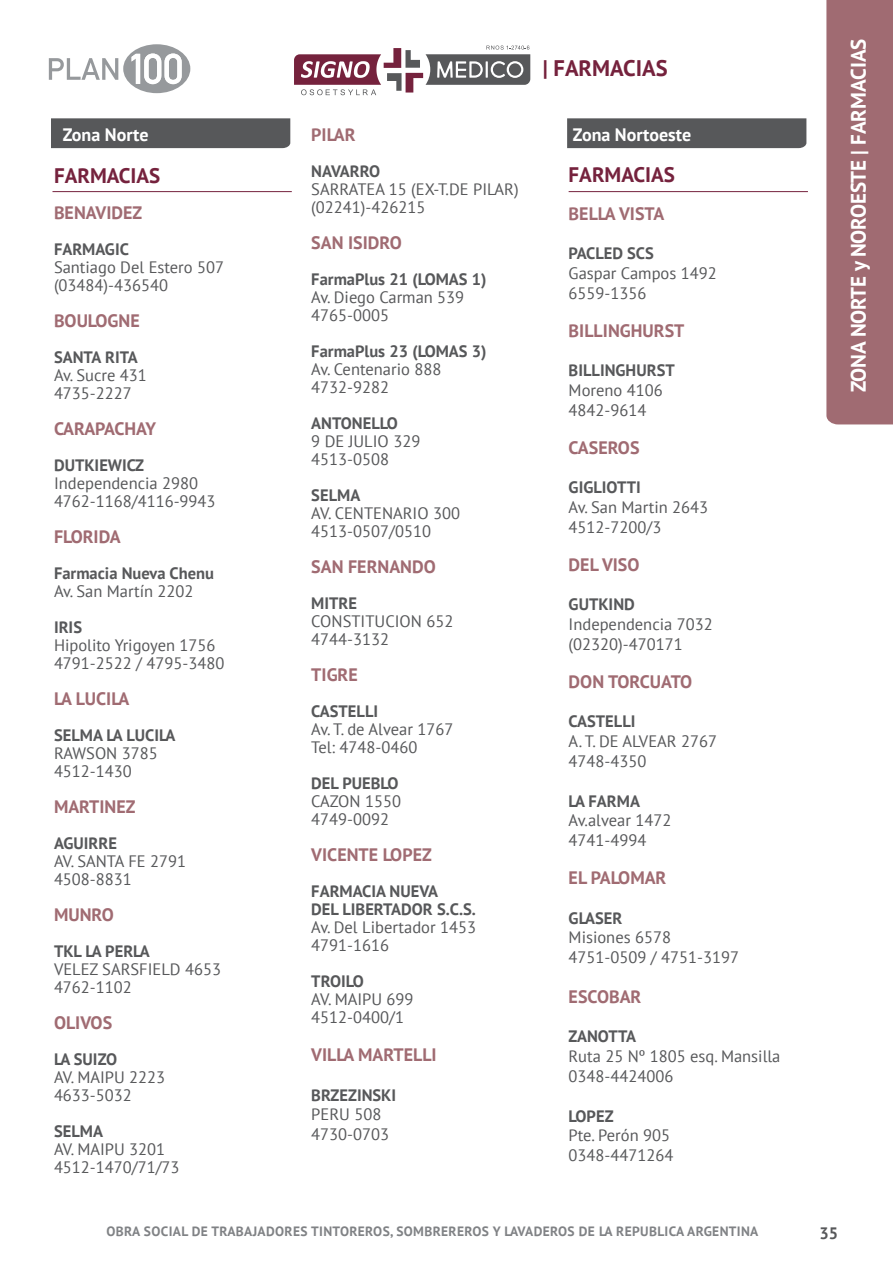
<style>
.page{position:relative;width:893px;height:1263px;background:#fff}
.page>*{position:absolute;margin:0;border:0;box-sizing:border-box;transform-origin:0 0}
.t1{font:700 22.5px "PT Sans";color:#75223d}
.t2{font:700 21px "PT Sans";letter-spacing:-.01em;color:#fff}
.t3{font:700 21px "PT Sans";color:#75223d}
.t4{font:700 18px "PT Sans";color:#a06b72}
.t5{font:700 18px "PT Sans";color:#fff}
.t6{font:700 18px "PT Sans";letter-spacing:-.03em;color:#a06b72}
.t7{font:16.5px "PT Sans";color:#57585a}
.t8{font:700 16.5px "PT Sans";color:#57585a}
.t9{font:700 13.5px "PT Sans";letter-spacing:.025em;color:#808285}
</style>
<div class="page">
<svg style="left:294px;top:46px;width:236px;height:49px"></svg>
<svg style="left:49px;top:44px;width:141px;height:49px"></svg>
<div style="left:567px;top:118px;width:239px;height:30px;background:#57585a"></div>
<hr style="left:569px;top:191px;width:239px;height:1px;background:#75223d">
<div style="left:51px;top:118px;width:239px;height:30px;background:#57585a"></div>
<div style="left:826px;top:0;width:67px;height:424px;background:#a06b72"></div>
<hr style="left:52px;top:191px;width:240px;height:1px;background:#75223d">
<p class="t5" style="left:63px;top:123px;width:87px">Zona Norte</p>
<p class="t3" style="left:54px;top:162px;width:108px">FARMACIAS</p>
<p class="t4" style="left:54px;top:201px;width:90px">BENAVIDEZ</p>
<p class="t8" style="left:54px;top:238px;width:76px">FARMAGIC</p>
<p class="t7" style="left:54px;top:257px;width:172px">Santiago Del Estero 507</p>
<p class="t7" style="left:54px;top:275px;width:116px">(03484)-436540</p>
<p class="t4" style="left:54px;top:309px;width:87px">BOULOGNE</p>
<p class="t8" style="left:54px;top:346px;width:85px">SANTA RITA</p>
<p class="t7" style="left:54px;top:365px;width:94px">Av. Sucre 431</p>
<p class="t7" style="left:54px;top:383px;width:79px">4735-2227</p>
<p class="t6" style="left:54px;top:417px;width:104px">CARAPACHAY</p>
<p class="t8" style="left:54px;top:454px;width:92px">DUTKIEWICZ</p>
<p class="t7" style="left:54px;top:473px;width:146px">Independencia 2980</p>
<p class="t7" style="left:54px;top:491px;width:163px">4762-1168/4116-9943</p>
<p class="t4" style="left:54px;top:525px;width:68px">FLORIDA</p>
<p class="t8" style="left:54px;top:562px;width:162px">Farmacia Nueva Chenu</p>
<p class="t7" style="left:54px;top:581px;width:141px">Av. San Martín 2202</p>
<p class="t8" style="left:54px;top:616px;width:30px">IRIS</p>
<p class="t7" style="left:54px;top:635px;width:163px">Hipolito Yrigoyen 1756</p>
<p class="t7" style="left:54px;top:653px;width:172px">4791-2522 / 4795-3480</p>
<p class="t4" style="left:54px;top:687px;width:77px">LA LUCILA</p>
<p class="t8" style="left:54px;top:724px;width:123px">SELMA LA LUCILA</p>
<p class="t7" style="left:54px;top:743px;width:105px">RAWSON 3785</p>
<p class="t7" style="left:54px;top:761px;width:79px">4512-1430</p>
<p class="t4" style="left:54px;top:795px;width:83px">MARTINEZ</p>
<p class="t8" style="left:54px;top:832px;width:65px">AGUIRRE</p>
<p class="t7" style="left:54px;top:851px;width:134px">AV. SANTA FE 2791</p>
<p class="t7" style="left:54px;top:869px;width:79px">4508-8831</p>
<p class="t4" style="left:54px;top:903px;width:61px">MUNRO</p>
<p class="t8" style="left:54px;top:940px;width:97px">TKL LA PERLA</p>
<p class="t7" style="left:54px;top:959px;width:169px">VELEZ SARSFIELD 4653</p>
<p class="t7" style="left:54px;top:977px;width:79px">4762-1102</p>
<p class="t4" style="left:54px;top:1011px;width:60px">OLIVOS</p>
<p class="t8" style="left:54px;top:1048px;width:65px">LA SUIZO</p>
<p class="t7" style="left:54px;top:1067px;width:113px">AV. MAIPU 2223</p>
<p class="t7" style="left:54px;top:1085px;width:79px">4633-5032</p>
<p class="t8" style="left:54px;top:1120px;width:51px">SELMA</p>
<p class="t7" style="left:54px;top:1139px;width:113px">AV. MAIPU 3201</p>
<p class="t7" style="left:54px;top:1157px;width:127px">4512-1470/71/73</p>
<p class="t4" style="left:311px;top:123px;width:46px">PILAR</p>
<p class="t8" style="left:311px;top:160px;width:70px">NAVARRO</p>
<p class="t7" style="left:311px;top:179px;width:209px">SARRATEA 15 (EX-T.DE PILAR)</p>
<p class="t7" style="left:311px;top:197px;width:116px">(02241)-426215</p>
<p class="t4" style="left:311px;top:231px;width:92px">SAN ISIDRO</p>
<p class="t8" style="left:311px;top:268px;width:177px">FarmaPlus 21 (LOMAS 1)</p>
<p class="t7" style="left:311px;top:287px;width:154px">Av. Diego Carman 539</p>
<p class="t7" style="left:311px;top:305px;width:79px">4765-0005</p>
<p class="t8" style="left:311px;top:340px;width:177px">FarmaPlus 23 (LOMAS 3)</p>
<p class="t7" style="left:311px;top:359px;width:132px">Av. Centenario 888</p>
<p class="t7" style="left:311px;top:377px;width:79px">4732-9282</p>
<p class="t8" style="left:311px;top:412px;width:88px">ANTONELLO</p>
<p class="t7" style="left:311px;top:431px;width:110px">9 DE JULIO 329</p>
<p class="t7" style="left:311px;top:449px;width:79px">4513-0508</p>
<p class="t8" style="left:311px;top:484px;width:51px">SELMA</p>
<p class="t7" style="left:311px;top:503px;width:150px">AV. CENTENARIO 300</p>
<p class="t7" style="left:311px;top:521px;width:121px">4513-0507/0510</p>
<p class="t4" style="left:311px;top:555px;width:126px">SAN FERNANDO</p>
<p class="t8" style="left:311px;top:592px;width:47px">MITRE</p>
<p class="t7" style="left:311px;top:611px;width:144px">CONSTITUCION 652</p>
<p class="t7" style="left:311px;top:629px;width:79px">4744-3132</p>
<p class="t4" style="left:311px;top:663px;width:48px">TIGRE</p>
<p class="t8" style="left:311px;top:700px;width:68px">CASTELLI</p>
<p class="t7" style="left:311px;top:719px;width:144px">Av. T. de Alvear 1767</p>
<p class="t7" style="left:311px;top:737px;width:108px">Tel: 4748-0460</p>
<p class="t8" style="left:311px;top:772px;width:89px">DEL PUEBLO</p>
<p class="t7" style="left:311px;top:791px;width:91px">CAZON 1550</p>
<p class="t7" style="left:311px;top:809px;width:79px">4749-0092</p>
<p class="t4" style="left:311px;top:843px;width:122px">VICENTE LOPEZ</p>
<p class="t8" style="left:311px;top:880px;width:128px">FARMACIA NUEVA</p>
<p class="t8" style="left:311px;top:898px;width:166px">DEL LIBERTADOR S.C.S.</p>
<p class="t7" style="left:311px;top:917px;width:166px">Av. Del Libertador 1453</p>
<p class="t7" style="left:311px;top:935px;width:79px">4791-1616</p>
<p class="t8" style="left:311px;top:970px;width:54px">TROILO</p>
<p class="t7" style="left:311px;top:989px;width:104px">AV. MAIPU 699</p>
<p class="t7" style="left:311px;top:1007px;width:94px">4512-0400/1</p>
<p class="t4" style="left:311px;top:1043px;width:127px">VILLA MARTELLI</p>
<p class="t8" style="left:311px;top:1084px;width:86px">BRZEZINSKI</p>
<p class="t7" style="left:311px;top:1104px;width:72px">PERU 508</p>
<p class="t7" style="left:311px;top:1124px;width:79px">4730-0703</p>
<p class="t1" style="left:543px;top:54px;width:126px">| FARMACIAS</p>
<p class="t5" style="left:573px;top:123px;width:120px">Zona Nortoeste</p>
<p class="t3" style="left:569px;top:161px;width:108px">FARMACIAS</p>
<p class="t4" style="left:569px;top:201px;width:97px">BELLA VISTA</p>
<p class="t8" style="left:569px;top:242px;width:87px">PACLED SCS</p>
<p class="t7" style="left:569px;top:263px;width:150px">Gaspar Campos 1492</p>
<p class="t7" style="left:569px;top:282px;width:79px">6559-1356</p>
<p class="t4" style="left:569px;top:318px;width:117px">BILLINGHURST</p>
<p class="t8" style="left:569px;top:359px;width:108px">BILLINGHURST</p>
<p class="t7" style="left:569px;top:380px;width:96px">Moreno 4106</p>
<p class="t7" style="left:569px;top:399px;width:79px">4842-9614</p>
<p class="t4" style="left:569px;top:435px;width:72px">CASEROS</p>
<p class="t8" style="left:569px;top:476px;width:74px">GIGLIOTTI</p>
<p class="t7" style="left:569px;top:497px;width:141px">Av. San Martin 2643</p>
<p class="t7" style="left:569px;top:516px;width:94px">4512-7200/3</p>
<p class="t4" style="left:569px;top:552px;width:72px">DEL VISO</p>
<p class="t8" style="left:569px;top:593px;width:68px">GUTKIND</p>
<p class="t7" style="left:569px;top:614px;width:146px">Independencia 7032</p>
<p class="t7" style="left:569px;top:633px;width:116px">(02320)-470171</p>
<p class="t4" style="left:569px;top:669px;width:125px">DON TORCUATO</p>
<p class="t8" style="left:569px;top:710px;width:68px">CASTELLI</p>
<p class="t7" style="left:569px;top:731px;width:150px">A. T. DE ALVEAR 2767</p>
<p class="t7" style="left:569px;top:750px;width:79px">4748-4350</p>
<p class="t8" style="left:569px;top:790px;width:73px">LA FARMA</p>
<p class="t7" style="left:569px;top:810px;width:104px">Av.alvear 1472</p>
<p class="t7" style="left:569px;top:830px;width:79px">4741-4994</p>
<p class="t4" style="left:569px;top:866px;width:99px">EL PALOMAR</p>
<p class="t8" style="left:569px;top:907px;width:55px">GLASER</p>
<p class="t7" style="left:569px;top:927px;width:104px">Misiones 6578</p>
<p class="t7" style="left:569px;top:947px;width:172px">4751-0509 / 4751-3197</p>
<p class="t4" style="left:569px;top:984px;width:74px">ESCOBAR</p>
<p class="t8" style="left:569px;top:1025px;width:69px">ZANOTTA</p>
<p class="t7" style="left:569px;top:1046px;width:213px">Ruta 25 Nº 1805 esq. Mansilla</p>
<p class="t7" style="left:569px;top:1065px;width:106px">0348-4424006</p>
<p class="t8" style="left:569px;top:1105px;width:46px">LOPEZ</p>
<p class="t7" style="left:569px;top:1125px;width:103px">Pte. Perón 905</p>
<p class="t7" style="left:569px;top:1145px;width:106px">0348-4471264</p>
<p class="t2" style="left:844px;top:392px;width:355px;rotate:-90deg">ZONA NORTE y NOROESTE | FARMACIAS</p>
<p class="t9" style="left:107px;top:1222px;width:653px">OBRA SOCIAL DE TRABAJADORES TINTOREROS, SOMBREREROS Y LAVADEROS DE LA REPUBLICA ARGENTINA</p>
<p class="t8" style="left:819px;top:1222px;width:20px">35</p>
</div>
